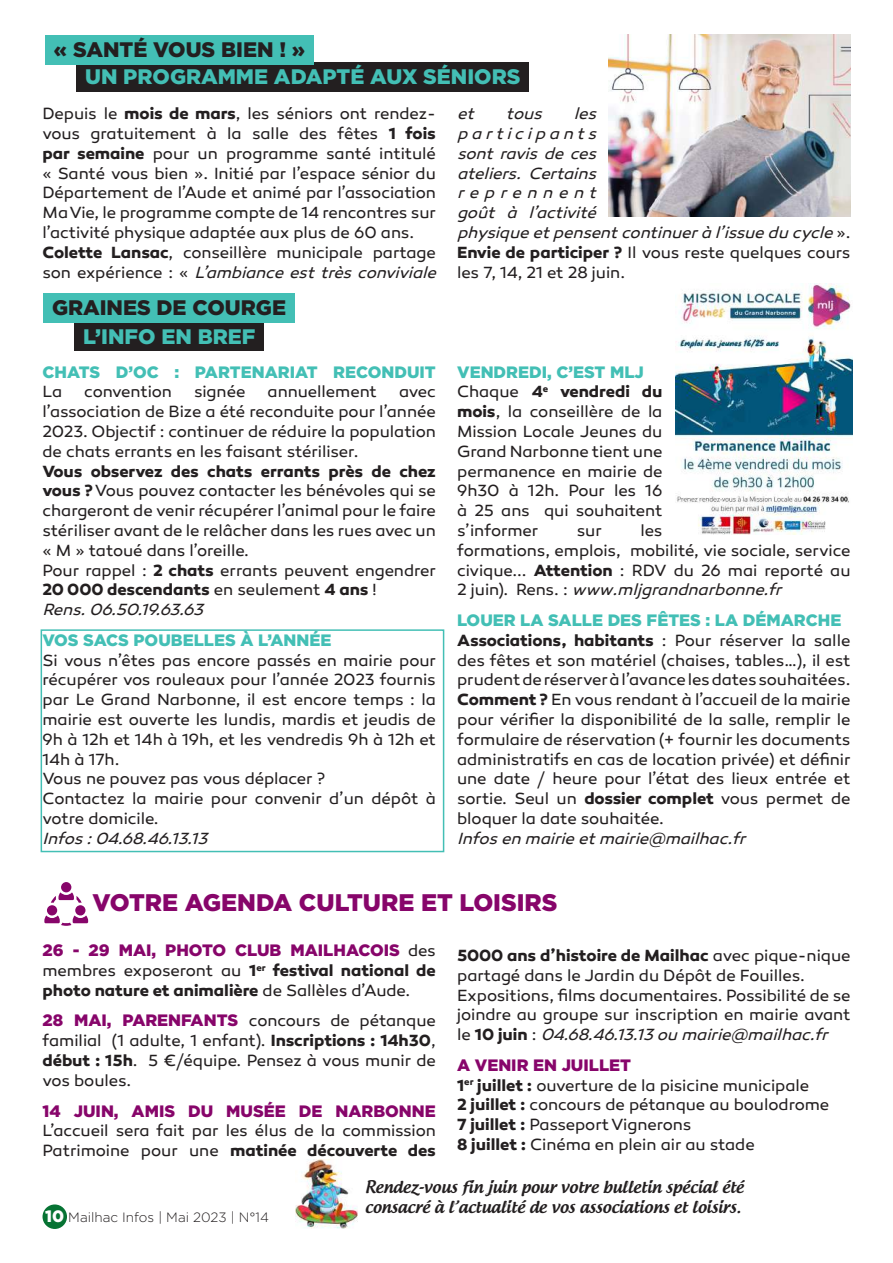
<style>
.page{position:relative;width:893px;height:1263px;background:#fff}
.page>*{position:absolute;margin:0;border:0;box-sizing:border-box;transform-origin:0 0}
.t1{font:900 24px "Gotham HTF";color:#87056a}
.t2{font:900 21px "Gotham HTF";color:#43bfb5}
.t3{font:900 21px "Gotham HTF";color:#231f20}
.t4{font:16.5px/19.8px "Canaro";letter-spacing:-.005em;color:#231f20}
.t5{font:italic 16.5px/19.8px "Canaro";color:#231f20}
.t6{font:900 16.5px "Gotham HTF";color:#43bfb5}
.t7{font:500 16.5px/19.8px "Androgyne";color:#231f20}
.t8{font:700 16.5px/19.8px "Canaro";letter-spacing:-.005em;color:#231f20}
.t9{font:900 16.5px "Gotham HTF";color:#87056a}
.t10{font:300 13.5px "Gotham HTF";color:#231f20}
.s1{font-weight:700}
.s2{font-style:italic}
.s3{font-style:normal}
.s4{font-weight:700;font-style:normal}
.s5{font-family:"Canaro";font-weight:400;color:#231f20}
.s6{font-weight:400}
.s7{font-family:"Gotham HTF";font-weight:900;color:#87056a}
.s8{font-weight:900;font-size:16.5px;color:#fff}
</style>
<div class="page">
<div style="left:43px;top:1204px;width:24px;height:25px;background:#067333;border-radius:50%"></div>
<div style="left:77px;top:62px;width:452px;height:30px;background:#231f20"></div>
<div style="left:45px;top:35px;width:269px;height:29px;background:#43bfb5"></div>
<div style="left:61px;top:882px;width:10px;height:10px;background:#87056a;border-radius:50%"></div>
<div style="left:75px;top:905px;width:10px;height:11px;background:#87056a;border-radius:50%"></div>
<div style="left:47px;top:905px;width:10px;height:11px;background:#87056a;border-radius:50%"></div>
<svg style="left:51px;top:892px;width:31px;height:11px"></svg>
<svg style="left:44px;top:915px;width:44px;height:11px"></svg>
<img style="left:609px;top:34px;width:241px;height:182px">
<div style="left:75px;top:322px;width:189px;height:29px;background:#231f20"></div>
<div style="left:44px;top:293px;width:250px;height:30px;background:#43bfb5"></div>
<img style="left:675px;top:284px;width:177px;height:250px">
<div style="left:41px;top:629px;width:403px;height:223px;border:2px solid #43bfb5"></div>
<img style="left:296px;top:1159px;width:62px;height:70px">
<p class="t3" style="left:54px;top:37px;width:253px">« SANTÉ VOUS BIEN ! »</p>
<p class="t2" style="left:85px;top:65px;width:437px">UN PROGRAMME ADAPTÉ AUX SÉNIORS</p>
<p class="t4" style="left:43px;top:104px;width:400px">Depuis le <span class="s1">mois de mars</span>, les séniors ont rendez&shy;vous gratuitement à la salle des fêtes <span class="s1">1 fois par semaine</span> pour un programme santé intitulé « Santé vous bien ». Initié par l’espace sénior du Département de l’Aude et animé par l’association Ma Vie, le programme compte de 14 rencontres sur l’activité physique adaptée aux plus de 60 ans.<br><span class="s1">Colette Lansac</span>, conseillère municipale partage s o n e x p é r i e n c e : « <span class="s2">L’ambianceesttrèsconviviale</span></p>
<p class="t5" style="left:457px;top:104px;width:23px">et</p>
<p class="t5" style="left:506px;top:104px;width:42px">tous</p>
<p class="t5" style="left:457px;top:104px;width:395px;text-indent:117px">les<br>participants<br>sont ravis de ces<br>ateliers. Certains<br>reprennent<br>goût à l’activité physiqueetpensentcontinuerà l’issuedu cycle<span class="s3">» .<br></span><span class="s4">Envie de participer ?</span> <span class="s3">Il vous reste quelques cours les 7, 14, 21 et 28 juin.</span></p>
<p class="t3" style="left:52px;top:296px;width:235px">GRAINES DE COURGE</p>
<p class="t2" style="left:83px;top:324px;width:174px">L’INFO EN BREF</p>
<p class="t6" style="left:43px;top:362px;width:395px">CHATS D’OC : PARTENARIAT RECONDUIT</p>
<p class="t4" style="left:43px;top:382px;width:21px">La</p>
<p class="t4" style="left:84px;top:382px;width:89px">convention</p>
<p class="t4" style="left:194px;top:382px;width:53px">signée</p>
<p class="t4" style="left:268px;top:382px;width:111px">annuellement</p>
<p class="t4" style="left:43px;top:382px;width:395px;text-align:justify;text-indent:357px">avec l’association de Bize a été reconduite pour l’année 2023. Objectif : continuer de réduire la population de chats errants en les faisant stériliser.</p>
<p class="t4" style="left:43px;top:461px;width:395px"><span class="s1">Vous observez des chats errants près de chez vous ?</span> Vous pouvez contacter les bénévoles qui se chargeront de venir récupérer l’animal pour le faire stériliser avant de le relâcher dans les rues avec un « M » tatoué dans l’oreille.<br>Pour rappel : <span class="s1">2 chats</span> errants peuvent engendrer <span class="s1">20 000 descendants</span> en seulement <span class="s1">4 ans</span> !<br><span class="s2">Rens.06.50.19.63.63</span></p>
<p class="t6" style="left:43px;top:630px;width:290px">VOS SACS POUBELLES À L’ANNÉE</p>
<p class="t4" style="left:43px;top:650px;width:395px">Si vous n’êtes pas encore passés en mairie pour récupérer vos rouleaux pour l’année 2023 fournis par Le Grand Narbonne, il est encore temps : la mairie est ouverte les lundis, mardis et jeudis de 9h à 12h et 14h à 19h, et les vendredis 9h à 12h et 14h à 17h.<br>Vous ne pouvez pas vous déplacer ?<br>Contactez la mairie pour convenir d’un dépôt à votre domicile.</p>
<p class="t5" style="left:43px;top:828px;width:171px">Infos:04.68.46.13.13</p>
<p class="t6" style="left:457px;top:362px;width:188px">VENDREDI, C’EST MLJ</p>
<p class="t4" style="left:457px;top:382px;width:207px;text-align:justify">Chaque <span class="s1">4</span><sup>e</sup> <span class="s1">vendredi du mois</span>, la conseillère de la Mission Locale Jeunes du Grand Narbonne tient une permanence en mairie de 9h30 à 12h. Pour les 16 à 25 ans qui souhaitent s’informer</p>
<p class="t4" style="left:457px;top:521px;width:395px;text-indent:183px">les<br>formations, emplois, mobilité, vie sociale, service civique... <span class="s1">Attention</span> : RDV du 26 mai reporté au 2 j u i n ) . Re n s . : <span class="s2">www.mljgrandnarbonne.fr</span></p>
<p class="t6" style="left:457px;top:610px;width:386px">LOUER LA SALLE DES FÊTES : LA DÉMARCHE</p>
<p class="t4" style="left:457px;top:630px;width:395px;text-align:justify"><span class="s1">Associations, habitants</span> : Pour réserver la salle des fêtes et son matériel (chaises, tables…), il est prudent de réserver à l’avance les dates souhaitées.<br><span class="s1">Comment ?</span> En vous rendant à l’accueil de la mairie pour vérifier la disponibilité de la salle, remplir le formulaire de réservation (+ fournir les documents administratifs en cas de location privée) et définir une date / heure pour l’état des lieux entrée et sortie. Seul un <span class="s1">dossier complet</span> vous permet de bloquer la date souhaitée.</p>
<p class="t5" style="left:457px;top:828px;width:295px">Infosen mairieetmairie@mailhac.fr</p>
<p class="t4" style="left:577px;top:521px;width:27px">sur</p>
<h1 class="t1" style="left:93px;top:889px;width:466px">VOTRE AGENDA CULTURE ET LOISIRS</h1>
<p class="t9" style="left:43px;top:941px;width:395px">26 - 29 MAI, PHOTO CLUB MAILHACOIS <span class="s5">des</span></p>
<p class="t8" style="left:43px;top:960px;width:395px"><span class="s6">membres exposeront au</span> 1<sup>er</sup> festival national de photo nature et animalière <span class="s6">de Sallèles d’Aude.</span></p>
<p class="t4" style="left:43px;top:1011px;width:395px;text-align:justify"><span class="s7">28 MAI, PARENFANTS</span> concours de pétanque familial (1 adulte, 1 enfant). <span class="s1">Inscriptions : 14h30</span>, <span class="s1">début : 15h</span>. 5 €/équipe. Pensez à vous munir de vos boules.</p>
<p class="t9" style="left:43px;top:1101px;width:395px">14 JUIN, AMIS DU MUSÉE DE NARBONNE</p>
<p class="t4" style="left:43px;top:1121px;width:395px">L’accueil sera fait par les élus de la commission<br>Patrimoine pour une <span class="s1">matinée découverte des</span></p>
<p class="t4" style="left:457px;top:946px;width:395px"><span class="s1">5000 ans d’histoire de Mailhac</span> avec pique-nique partagé dans le Jardin du Dépôt de Fouilles.<br>Expositions, films documentaires. Possibilité de se joindre au groupe sur inscription en mairie avant l e <span class="s1">1 0 j u i n</span> : <span class="s2">04.68.46.13.13ou mairie@mailhac.fr</span></p>
<p class="t9" style="left:457px;top:1055px;width:175px">A VENIR EN JUILLET</p>
<p class="t4" style="left:457px;top:1075px;width:374px"><span class="s1">1</span><sup>er</sup> <span class="s1">juillet :</span> ouverture de la pisicine municipale<br><span class="s1">2 juillet :</span> concours de pétanque au boulodrome <span class="s1">7 juillet :</span> Passeport Vignerons<br><span class="s1">8 juillet :</span> Cinéma en plein air au stade</p>
<p class="t7" style="left:365px;top:1177px;width:380px">Rendez-vous fin juin pour votre bulletin spécial été consacré à l’actualité de vos associations et loisirs.</p>
<p class="t10" style="left:45px;top:1210px;width:225px"><span class="s8">10</span> Mailhac Infos | Mai 2023 | N°14</p>
</div>
